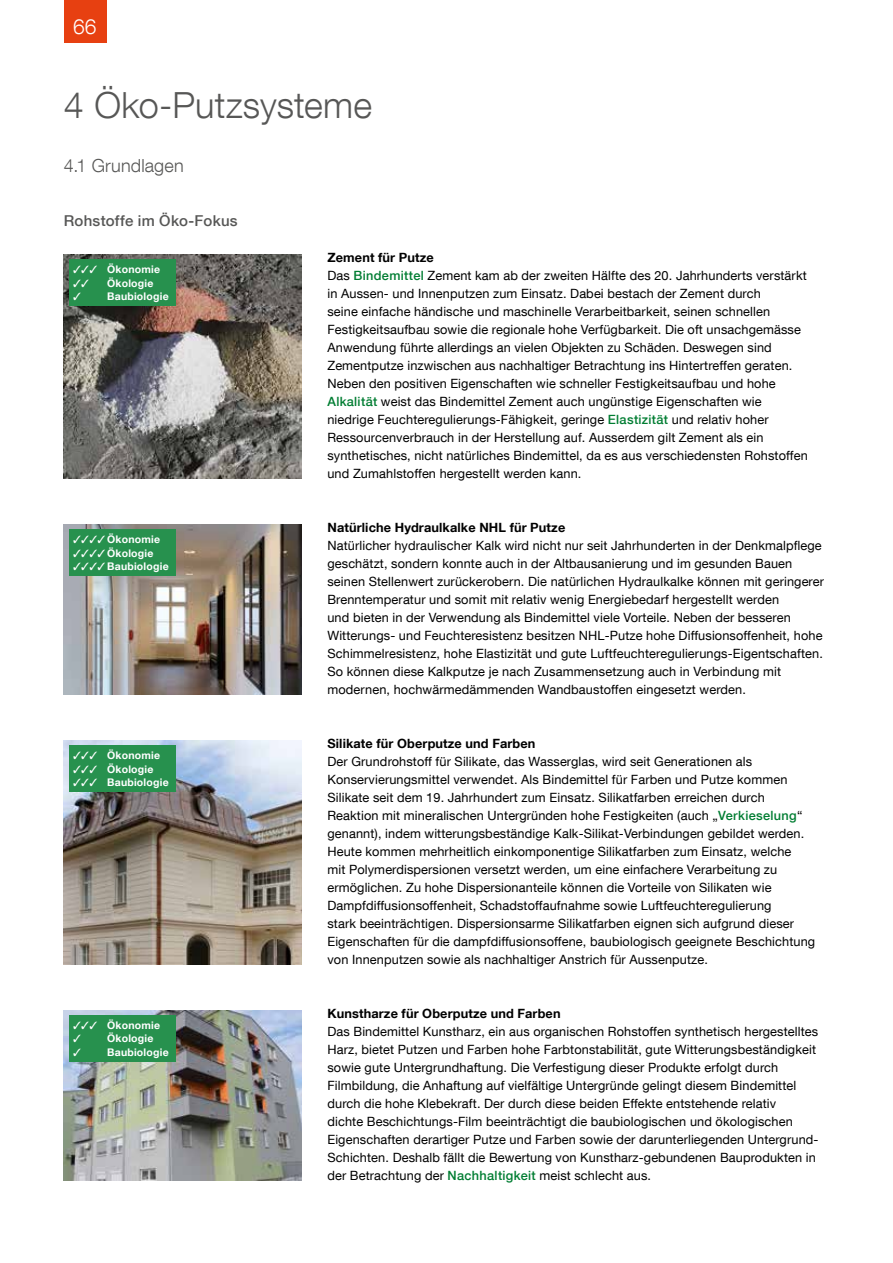
<style>
.page{position:relative;width:893px;height:1263px;background:#fff}
.page>*{position:absolute;margin:0;border:0;box-sizing:border-box;transform-origin:0 0}
.t1{font:300 36px "Helvetica Neue LT Com";color:#575756}
.t2{font:300 21px "Helvetica Neue LT Com";color:#fff}
.t3{font:300 18px "Helvetica Neue LT Com";letter-spacing:.01em;color:#575756}
.t4{font:500 15px "Helvetica Neue LT Com";letter-spacing:.015em;color:#575756}
.t5{font:12.75px/18px "Helvetica Neue LT Com";letter-spacing:.01em;color:#000}
.t6{font:700 12.75px "Helvetica Neue LT Com";letter-spacing:.01em;color:#000}
.t7{font:700 10.5px "Helvetica Neue LT Com";letter-spacing:.02em;color:#fff}
.s1{font-weight:700}
.s2{font-weight:500;color:#007d32}
</style>
<div class="page">
<div style="left:64px;top:0;width:42px;height:43px;background:#e74011"></div>
<img style="left:64px;top:255px;width:238px;height:224px">
<img style="left:64px;top:741px;width:238px;height:224px">
<img style="left:64px;top:1010px;width:238px;height:170px">
<div style="left:69px;top:259px;width:106px;height:47px;background:#27914e"></div>
<div style="left:69px;top:745px;width:106px;height:47px;background:#27914e"></div>
<div style="left:69px;top:1015px;width:106px;height:47px;background:#27914e"></div>
<img style="left:64px;top:525px;width:238px;height:170px">
<div style="left:69px;top:529px;width:106px;height:47px;background:#27914e"></div>
<h2 class="t2" style="left:73px;top:13px;width:25px">66</h2>
<h1 class="t1" style="left:64px;top:83px;width:310px">4 Öko-Putzsysteme</h1>
<h3 class="t3" style="left:64px;top:154px;width:122px">4.1 Grundlagen</h3>
<p class="t4" style="left:64px;top:211px;width:175px">Rohstoffe im Öko-Fokus</p>
<p class="t7" style="left:73px;top:263px;width:88px">✓✓✓ Ökonomie</p>
<p class="t7" style="left:107px;top:276px;width:48px">Ökologie</p>
<p class="t7" style="left:107px;top:290px;width:63px">Baubiologie</p>
<p class="t7" style="left:73px;top:533px;width:88px">✓✓✓✓ Ökonomie</p>
<p class="t7" style="left:73px;top:546px;width:82px">✓✓✓✓ Ökologie</p>
<p class="t7" style="left:73px;top:560px;width:97px">✓✓✓✓ Baubiologie</p>
<p class="t7" style="left:73px;top:749px;width:88px">✓✓✓ Ökonomie</p>
<p class="t7" style="left:73px;top:762px;width:82px">✓✓✓ Ökologie</p>
<p class="t7" style="left:73px;top:776px;width:97px">✓✓✓ Baubiologie</p>
<p class="t7" style="left:73px;top:1018px;width:88px">✓✓✓ Ökonomie</p>
<p class="t7" style="left:107px;top:1032px;width:48px">Ökologie</p>
<p class="t7" style="left:107px;top:1045px;width:63px">Baubiologie</p>
<p class="t5" style="left:327px;top:248px;width:482px"><span class="s1">Zement für Putze<br></span>Das <span class="s2">Bindemittel</span> Zement kam ab der zweiten Hälfte des 20. Jahrhunderts verstärkt in Aussen- und Innenputzen zum Einsatz. Dabei bestach der Zement durch<br>seine einfache händische und maschinelle Verarbeitbarkeit, seinen schnellen Festigkeitsaufbau sowie die regionale hohe Verfügbarkeit. Die oft unsachgemässe Anwendung führte allerdings an vielen Objekten zu Schäden. Deswegen sind Zementputze inzwischen aus nachhaltiger Betrachtung ins Hintertreffen geraten.<br>Neben den positiven Eigenschaften wie schneller Festigkeitsaufbau und hohe <span class="s2">Alkalität</span> weist das Bindemittel Zement auch ungünstige Eigenschaften wie niedrige Feuchteregulierungs-Fähigkeit, geringe <span class="s2">Elastizität</span> und relativ hoher Ressourcenverbrauch in der Herstellung auf. Ausserdem gilt Zement als ein synthetisches, nicht natürliches Bindemittel, da es aus verschiedensten Rohstoffen und Zumahlstoffen hergestellt werden kann.</p>
<p class="t6" style="left:327px;top:519px;width:239px">Natürliche Hydraulkalke NHL für Putze</p>
<p class="t5" style="left:327px;top:536px;width:498px">Natürlicher hydraulischer Kalk wird nicht nur seit Jahrhunderten in der Denkmalpflege geschätzt, sondern konnte auch in der Altbausanierung und im gesunden Bauen seinen Stellenwert zurückerobern. Die natürlichen Hydraulkalke können mit geringerer Brenntemperatur und somit mit relativ wenig Energiebedarf hergestellt werden<br>und bieten in der Verwendung als Bindemittel viele Vorteile. Neben der besseren Witterungs- und Feuchteresistenz besitzen NHL-Putze hohe Diffusionsoffenheit, hohe Schimmelresistenz, hohe Elastizität und gute Luftfeuchteregulierungs-Eigentschaften.<br>So können diese Kalkputze je nach Zusammensetzung auch in Verbindung mit modernen, hochwärmedämmenden Wandbaustoffen eingesetzt werden.</p>
<p class="t6" style="left:327px;top:735px;width:210px">Silikate für Oberputze und Farben</p>
<p class="t5" style="left:327px;top:752px;width:489px">Der Grundrohstoff für Silikate, das Wasserglas, wird seit Generationen als Konservierungsmittel verwendet. Als Bindemittel für Farben und Putze kommen Silikate seit dem 19. Jahrhundert zum Einsatz. Silikatfarben erreichen durch Reaktion mit mineralischen Untergründen hohe Festigkeiten (auch „<span class="s2">Verkieselung</span>“ genannt), indem witterungsbeständige Kalk-Silikat-Verbindungen gebildet werden.<br>Heute kommen mehrheitlich einkomponentige Silikatfarben zum Einsatz, welche<br>mit Polymerdispersionen versetzt werden, um eine einfachere Verarbeitung zu ermöglichen. Zu hohe Dispersionanteile können die Vorteile von Silikaten wie Dampfdiffusionsoffenheit, Schadstoffaufnahme sowie Luftfeuchteregulierung<br>stark beeinträchtigen. Dispersionsarme Silikatfarben eignen sich aufgrund dieser Eigenschaften für die dampfdiffusionsoffene, baubiologisch geeignete Beschichtung von Innenputzen sowie als nachhaltiger Anstrich für Aussenputze.</p>
<p class="t6" style="left:327px;top:1005px;width:235px">Kunstharze für Oberputze und Farben</p>
<p class="t5" style="left:327px;top:1022px;width:493px">Das Bindemittel Kunstharz, ein aus organischen Rohstoffen synthetisch hergestelltes Harz, bietet Putzen und Farben hohe Farbtonstabilität, gute Witterungsbeständigkeit sowie gute Untergrundhaftung. Die Verfestigung dieser Produkte erfolgt durch Filmbildung, die Anhaftung auf vielfältige Untergründe gelingt diesem Bindemittel durch die hohe Klebekraft. Der durch diese beiden Effekte entstehende relativ<br>dichte Beschichtungs-Film beeinträchtigt die baubiologischen und ökologischen Eigenschaften derartiger Putze und Farben sowie der darunterliegenden Untergrund-Schichten. Deshalb fällt die Bewertung von Kunstharz-gebundenen Bauprodukten in der Betrachtung der <span class="s2">Nachhaltigkeit</span> meist schlecht aus.</p>
</div>
